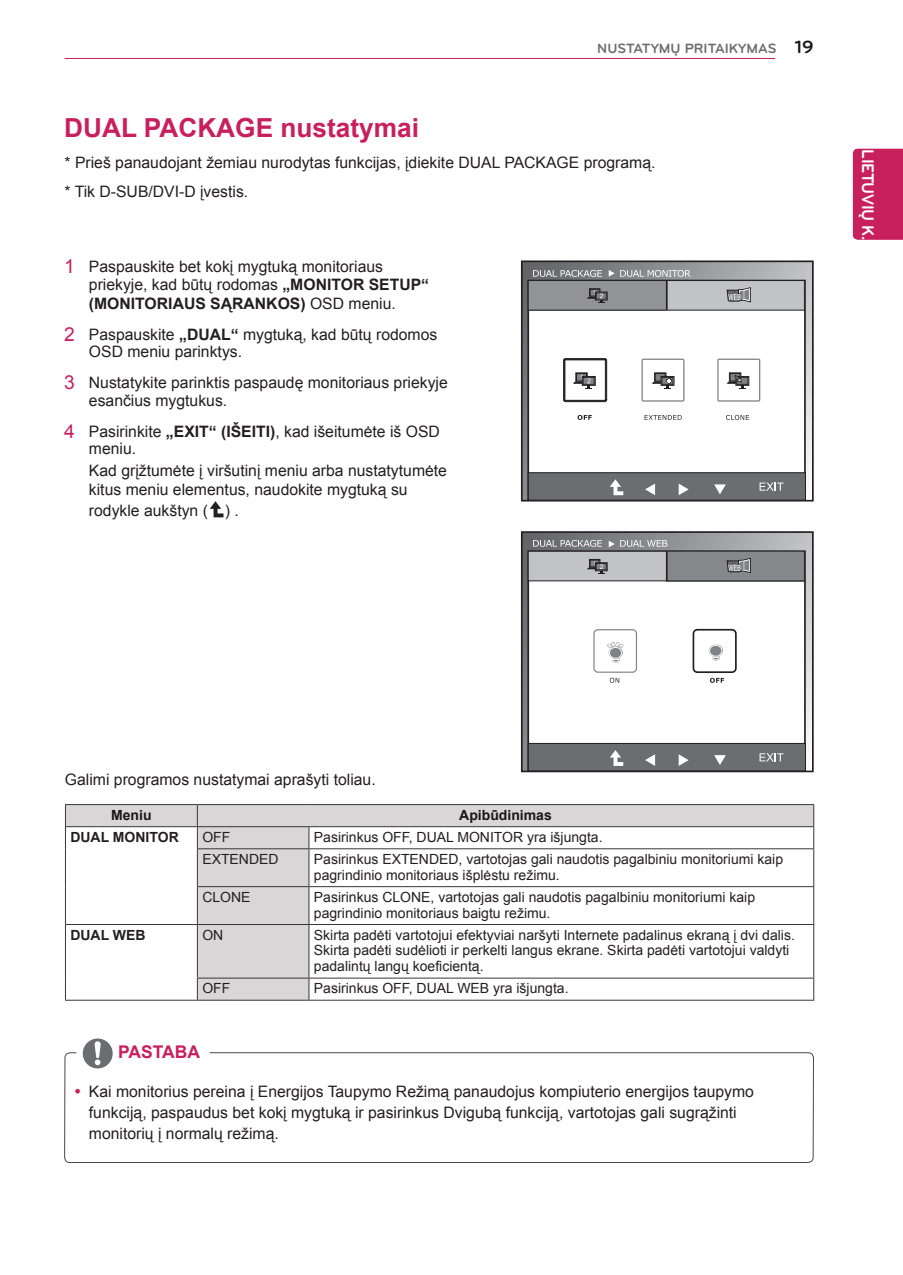
<style>
.page{position:relative;width:903px;height:1275px;background:#fff}
.page>*{position:absolute;margin:0;border:0;box-sizing:border-box;transform-origin:0 0}
.Title-1{font:700 26.25px "Arial";color:#c8205d}
.t1{font:700 21px "Bryant LG";color:#fff}
.t2{font:700 18.38px "Bryant LG";color:#1a161a}
.t3{font:700 17.5px "Bryant LG";letter-spacing:-.025em;color:#fff;scale:.95 1}
.Title-warning{font:700 17.5px "Arial";color:#c8205d}
._1-Body{font:15.75px/17.5px "Arial";color:#231f20}
.Body-Bullet{font:15.75px/21px "Arial";color:#231f20}
._1-Body-2{font:15.75px/19.2px "Arial";color:#231f20}
.Body{font:15.75px "Arial";color:#231f20}
._1-Body-3{font:700 15.75px "Arial";color:#231f20}
.Body-2{font:14px/15.8px "Arial";color:#231f20}
.t4{font:700 14px "Bryant LG";color:#6c6d70}
.Body-3{font:700 14px "Arial";color:#231f20}
.Body-Bold-Center{font:700 14px "Arial";color:#1a161a}
.s1{font-size:19.25px;color:#c8205d}
.s2{font-weight:700}
.s3{font-weight:400}
</style>
<div class="page">
<hr style="left:64px;top:58px;width:711px;height:1px;background:#c8205d">
<div style="left:853px;top:149px;width:50px;height:91px;background:#c8205d"></div>
<div style="left:64px;top:1052px;width:750px;height:111px;border:1px solid #4c4649;border-radius:5px"></div>
<svg style="left:83px;top:1038px;width:30px;height:30px"></svg>
<svg style="left:210px;top:501px;width:13px;height:16px"></svg>
<svg style="left:66px;top:805px;width:747px;height:195px"></svg>
<hr style="left:65px;top:804px;width:132px;height:1px;background:#3b3639">
<hr style="left:197px;top:804px;width:112px;height:1px;background:#3b3639">
<hr style="left:309px;top:804px;width:505px;height:1px;background:#3b3639">
<svg style="left:65px;top:805px;width:1px;height:44px"></svg>
<hr style="left:197px;top:826px;width:112px;height:1px;background:#3b3639">
<svg style="left:197px;top:805px;width:1px;height:43px"></svg>
<hr style="left:309px;top:826px;width:505px;height:1px;background:#3b3639">
<svg style="left:308px;top:827px;width:1px;height:21px"></svg>
<svg style="left:813px;top:805px;width:1px;height:43px"></svg>
<hr style="left:65px;top:849px;width:1px;height:38px;background:#3b3639">
<hr style="left:197px;top:848px;width:112px;height:1px;background:#3b3639">
<hr style="left:197px;top:849px;width:1px;height:37px;background:#3b3639">
<hr style="left:309px;top:848px;width:505px;height:1px;background:#3b3639">
<hr style="left:308px;top:849px;width:1px;height:37px;background:#3b3639">
<hr style="left:813px;top:849px;width:1px;height:37px;background:#3b3639">
<hr style="left:65px;top:887px;width:1px;height:37px;background:#3b3639">
<hr style="left:197px;top:886px;width:112px;height:1px;background:#3b3639">
<hr style="left:197px;top:887px;width:1px;height:37px;background:#3b3639">
<hr style="left:309px;top:886px;width:505px;height:1px;background:#3b3639">
<hr style="left:308px;top:887px;width:1px;height:37px;background:#3b3639">
<hr style="left:813px;top:887px;width:1px;height:37px;background:#3b3639">
<hr style="left:65px;top:924px;width:1px;height:54px;background:#3b3639">
<hr style="left:197px;top:924px;width:112px;height:1px;background:#3b3639">
<hr style="left:197px;top:925px;width:1px;height:53px;background:#3b3639">
<hr style="left:309px;top:924px;width:505px;height:1px;background:#3b3639">
<hr style="left:308px;top:925px;width:1px;height:53px;background:#3b3639">
<hr style="left:813px;top:925px;width:1px;height:53px;background:#3b3639">
<svg style="left:65px;top:978px;width:1px;height:22px"></svg>
<hr style="left:197px;top:978px;width:112px;height:1px;background:#3b3639">
<svg style="left:197px;top:978px;width:1px;height:22px"></svg>
<hr style="left:309px;top:978px;width:505px;height:1px;background:#3b3639">
<svg style="left:308px;top:978px;width:1px;height:22px"></svg>
<svg style="left:813px;top:978px;width:1px;height:22px"></svg>
<hr style="left:197px;top:1000px;width:112px;height:1px;background:#3b3639">
<hr style="left:309px;top:1000px;width:505px;height:1px;background:#3b3639">
<hr style="left:66px;top:826px;width:131px;height:1px;background:#3b3639">
<hr style="left:66px;top:924px;width:131px;height:1px;background:#3b3639">
<hr style="left:65px;top:1000px;width:132px;height:1px;background:#3b3639">
<svg style="left:524px;top:263px;width:287px;height:235px;background:#9e9fa2"></svg>
<div style="left:521px;top:260px;width:293px;height:241px;border:2px solid #231f20"></div>
<div style="left:527px;top:280px;width:279px;height:220px;background:#fff;border:2px solid #231f20"></div>
<div style="left:528px;top:281px;width:276px;height:29px;background:#c2c3c5"></div>
<div style="left:529px;top:281px;width:137px;height:29px;background:#919396"></div>
<div style="left:528px;top:280px;width:277px;height:31px;border:1px solid #231f20"></div>
<hr style="left:666px;top:280px;width:1px;height:30px;background:#231f20">
<svg style="left:563px;top:358px;width:44px;height:44px"></svg>
<svg style="left:641px;top:359px;width:43px;height:43px"></svg>
<svg style="left:717px;top:359px;width:43px;height:43px"></svg>
<svg style="left:604px;top:292px;width:3px;height:8px"></svg>
<svg style="left:604px;top:293px;width:2px;height:6px"></svg>
<svg style="left:587px;top:290px;width:17px;height:13px"></svg>
<svg style="left:727px;top:287px;width:24px;height:15px"></svg>
<div style="left:528px;top:472px;width:278px;height:28px;background:#6c6d70;border:1px solid #231f20"></div>
<svg style="left:610px;top:479px;width:13px;height:16px"></svg>
<svg style="left:645px;top:484px;width:10px;height:11px"></svg>
<svg style="left:679px;top:484px;width:10px;height:11px"></svg>
<svg style="left:714px;top:484px;width:12px;height:10px"></svg>
<svg style="left:759px;top:483px;width:24px;height:8px"></svg>
<svg style="left:524px;top:534px;width:287px;height:235px;background:#a0a1a4"></svg>
<div style="left:521px;top:531px;width:293px;height:241px;border:2px solid #231f20"></div>
<div style="left:527px;top:550px;width:279px;height:221px;background:#fff;border:2px solid #231f20"></div>
<div style="left:528px;top:551px;width:276px;height:30px;background:#c2c3c5"></div>
<div style="left:667px;top:552px;width:137px;height:29px;background:#86888b"></div>
<div style="left:528px;top:551px;width:277px;height:30px;border:1px solid #231f20"></div>
<hr style="left:666px;top:551px;width:1px;height:30px;background:#231f20">
<svg style="left:589px;top:559px;width:11px;height:2px"></svg>
<svg style="left:604px;top:562px;width:3px;height:9px"></svg>
<svg style="left:604px;top:563px;width:2px;height:7px"></svg>
<svg style="left:587px;top:561px;width:17px;height:13px"></svg>
<svg style="left:727px;top:558px;width:24px;height:15px"></svg>
<div style="left:528px;top:743px;width:278px;height:28px;background:#6c6d70;border:1px solid #231f20"></div>
<svg style="left:610px;top:750px;width:13px;height:16px"></svg>
<svg style="left:645px;top:754px;width:10px;height:12px"></svg>
<svg style="left:679px;top:754px;width:10px;height:12px"></svg>
<svg style="left:714px;top:755px;width:12px;height:10px"></svg>
<svg style="left:759px;top:753px;width:24px;height:8px"></svg>
<div style="left:593px;top:629px;width:44px;height:44px;border:1px solid #808285;border-radius:4px"></div>
<div style="left:692px;top:629px;width:45px;height:44px;border:2px solid #231f20;border-radius:4px"></div>
<svg style="left:607px;top:642px;width:16px;height:21px"></svg>
<svg style="left:709px;top:645px;width:13px;height:16px"></svg>
<svg style="left:533px;top:270px;width:69px;height:7px"></svg>
<svg style="left:609px;top:270px;width:82px;height:7px"></svg>
<svg style="left:533px;top:540px;width:69px;height:7px"></svg>
<svg style="left:609px;top:540px;width:58px;height:7px"></svg>
<svg style="left:644px;top:415px;width:38px;height:5px"></svg>
<svg style="left:726px;top:415px;width:23px;height:5px"></svg>
<svg style="left:577px;top:415px;width:15px;height:5px"></svg>
<svg style="left:710px;top:678px;width:14px;height:5px"></svg>
<svg style="left:610px;top:678px;width:9px;height:5px"></svg>
<p class="t4" style="left:597px;top:40px;width:181px">NUSTATYMŲ PRITAIKYMAS</p>
<h3 class="t2" style="left:795px;top:36px;width:20px">19</h3>
<p class="Title-1" style="left:64px;top:110px;width:356px">DUAL PACKAGE nustatymai</p>
<p class="_1-Body" style="left:64px;top:154px;width:592px">* Prieš panaudojant žemiau nurodytas funkcijas, įdiekite DUAL PACKAGE programą.</p>
<p class="_1-Body" style="left:64px;top:183px;width:185px">* Tik D-SUB/DVI-D įvestis.</p>
<p class="_1-Body" style="left:89px;top:258px;width:342px;text-indent:-25px"><span class="s1">1</span> Paspauskite bet kokį mygtuką monitoriaus priekyje, kad būtų rodomas <span class="s2">„MONITOR SETUP“</span></p>
<p class="_1-Body-3" style="left:89px;top:293px;width:308px">(MONITORIAUS SĄRANKOS) <span class="s3">OSD meniu.</span></p>
<p class="_1-Body" style="left:89px;top:326px;width:350px;text-indent:-25px"><span class="s1">2</span> Paspauskite <span class="s2">„DUAL“</span> mygtuką, kad būtų rodomos<br>OSD meniu parinktys.</p>
<p class="_1-Body" style="left:89px;top:374px;width:360px;text-indent:-25px"><span class="s1">3</span> Nustatykite parinktis paspaudę monitoriaus priekyje esančius mygtukus.</p>
<p class="_1-Body" style="left:89px;top:422px;width:352px;text-indent:-25px"><span class="s1">4</span> Pasirinkite <span class="s2">„EXIT“ (IŠEITI)</span>, kad išeitumėte iš OSD meniu.</p>
<p class="_1-Body-2" style="left:89px;top:461px;width:360px">Kad grįžtumėte į viršutinį meniu arba nustatytumėte kitus meniu elementus, naudokite mygtuką su</p>
<p class="_1-Body-2" style="left:89px;top:501px;width:152px">rodykle aukštyn ( ) .</p>
<p class="t3" style="left:879px;top:149px;width:97px;rotate:90deg">LIETUVIŲ K.</p>
<h2 class="t1" style="left:883px;top:183px;width:24px;rotate:90deg">LT</h2>
<p class="Body" style="left:65px;top:769px;width:312px">Galimi programos nustatymai aprašyti toliau.</p>
<p class="Body-Bold-Center" style="left:111px;top:806px;width:42px">Meniu</p>
<p class="Body-Bold-Center" style="left:459px;top:806px;width:94px">Apibūdinimas</p>
<p class="Body-3" style="left:70px;top:828px;width:110px">DUAL MONITOR</p>
<p class="Body-2" style="left:202px;top:829px;width:29px">OFF</p>
<p class="Body-2" style="left:314px;top:829px;width:290px">Pasirinkus OFF, DUAL MONITOR yra išjungta.</p>
<p class="Body-2" style="left:202px;top:851px;width:78px">EXTENDED</p>
<p class="Body-2" style="left:314px;top:851px;width:471px">Pasirinkus EXTENDED, vartotojas gali naudotis pagalbiniu monitoriumi kaip pagrindinio monitoriaus išplėstu režimu.</p>
<p class="Body-2" style="left:202px;top:889px;width:50px">CLONE</p>
<p class="Body-2" style="left:314px;top:889px;width:443px">Pasirinkus CLONE, vartotojas gali naudotis pagalbiniu monitoriumi kaip pagrindinio monitoriaus baigtu režimu.</p>
<p class="Body-3" style="left:70px;top:925px;width:77px">DUAL WEB</p>
<p class="Body-2" style="left:202px;top:927px;width:22px">ON</p>
<p class="Body-2" style="left:314px;top:927px;width:482px">Skirta padėti vartotojui efektyviai naršyti Internete padalinus ekraną į dvi dalis.<br>Skirta padėti sudėlioti ir perkelti langus ekrane. Skirta padėti vartotojui valdyti padalintų langų koeficientą.</p>
<p class="Body-2" style="left:202px;top:981px;width:29px">OFF</p>
<p class="Body-2" style="left:314px;top:981px;width:256px">Pasirinkus OFF, DUAL WEB yra išjungta.</p>
<p class="Title-warning" style="left:118px;top:1040px;width:83px">PASTABA</p>
<p class="Body-Bullet" style="left:89px;top:1081px;width:666px">Kai monitorius pereina į Energijos Taupymo Režimą panaudojus kompiuterio energijos taupymo funkciją, paspaudus bet kokį mygtuką ir pasirinkus Dvigubą funkciją, vartotojas gali sugrąžinti monitorių į normalų režimą.</p>
</div>
